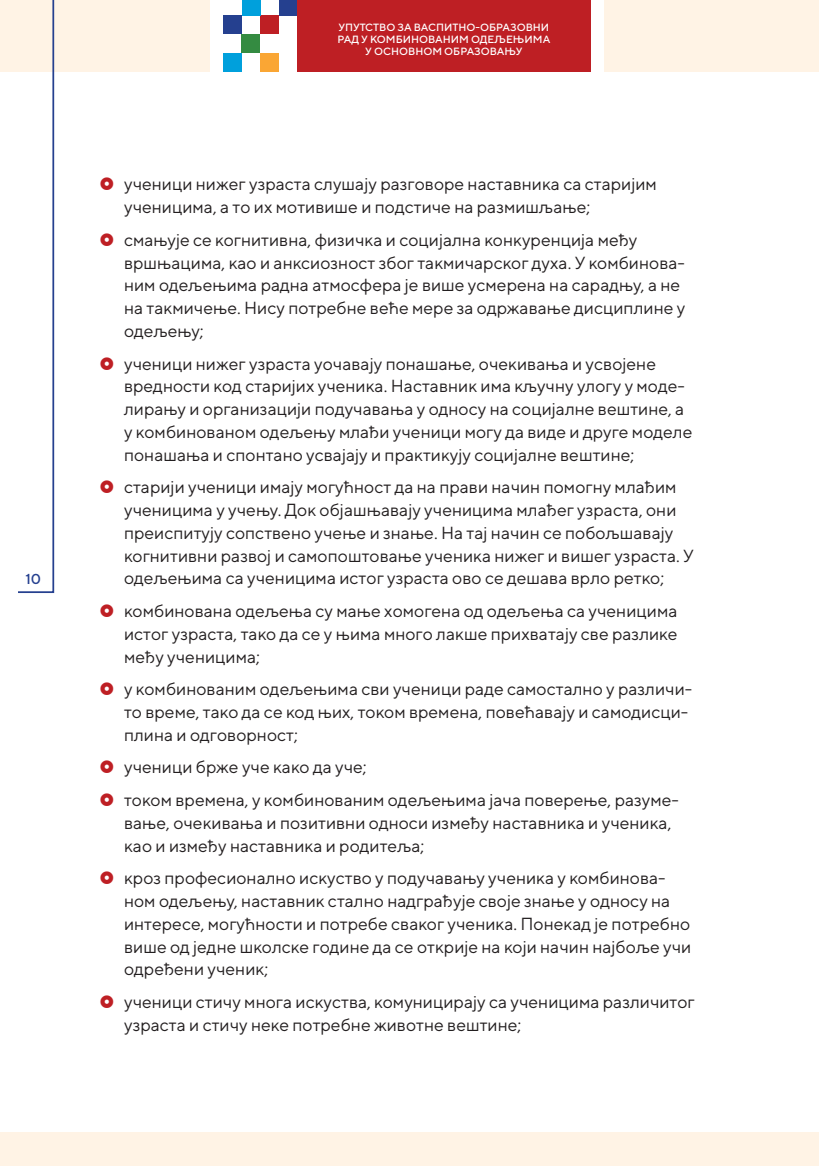
<style>
.page{position:relative;width:819px;height:1166px;background:#fff}
.page>*{position:absolute;margin:0;border:0;box-sizing:border-box;transform-origin:0 0}
.t1{font:17.5px/22.8px "TT Norms";color:#231f20}
.t2{font:500 14.53px "TT Norms";color:#25408f}
.t3{font:500 10.5px/12.2px "TT Norms";color:#fff;text-align:center}
</style>
<div class="page">
<div style="left:260px;top:16px;width:19px;height:18px;background:#be1f24"></div>
<div style="left:279px;top:0;width:18px;height:16px;background:#25408f"></div>
<div style="left:241px;top:35px;width:19px;height:18px;background:#348b41"></div>
<div style="left:260px;top:53px;width:19px;height:19px;background:#faa634"></div>
<div style="left:242px;top:0;width:18px;height:16px;background:#00a0dc"></div>
<div style="left:223px;top:53px;width:19px;height:19px;background:#00a0dc"></div>
<div style="left:223px;top:16px;width:19px;height:18px;background:#25408f"></div>
<div style="left:0;top:0;width:210px;height:72px;background:#fff3e5"></div>
<div style="left:0;top:1133px;width:819px;height:33px;background:#fff3e5"></div>
<div style="left:604px;top:0;width:215px;height:72px;background:#fff3e5"></div>
<div style="left:297px;top:0;width:293px;height:72px;background:#be1f24"></div>
<svg style="left:18px;top:0;width:37px;height:593px"></svg>
<p class="t2" style="left:25px;top:569px;width:17px">10</p>
<p class="t3" style="left:337px;top:21px;width:214px">УПУТСТВО ЗА ВАСПИТНО-ОБРАЗОВНИ<br>РАД У КОМБИНОВАНИМ ОДЕЉЕЊИМА<br>У ОСНОВНОМ ОБРАЗОВАЊУ</p>
<p class="t1" style="left:124px;top:173px;width:534px">ученици нижег узраста слушају разговоре наставника са старијим ученицима, а то их мотивише и подстиче на размишљање;</p>
<p class="t1" style="left:124px;top:228px;width:562px">смањује се когнитивна, физичка и социјална конкуренција међу вршњацима, као и анксиозност због такмичарског духа. У комбинова&shy;ним одељењима радна атмосфера је више усмерена на сарадњу, а не на такмичење. Нису потребне веће мере за одржавање дисциплине у одељењу;</p>
<p class="t1" style="left:124px;top:352px;width:570px">ученици нижег узраста уочавају понашање, очекивања и усвојене вредности код старијих ученика. Наставник има кључну улогу у моде&shy;лирању и организацији подучавања у односу на социјалне вештине, а у комбинованом одељењу млађи ученици могу да виде и друге моделе понашања и спонтано усвајају и практикују социјалне вештине;</p>
<p class="t1" style="left:124px;top:475px;width:571px">старији ученици имају могућност да на прави начин помогну млађим ученицима у учењу. Док објашњавају ученицима млађег узраста, они преиспитују сопствено учење и знање. На тај начин се побољшавају когнитивни развој и самопоштовање ученика нижег и вишег узраста. У одељењима са ученицима истог узраста ово се дешава врло ретко;</p>
<p class="t1" style="left:124px;top:599px;width:555px;text-align:justify">комбинована одељења су мање хомогена од одељења са ученицима истог узраста, тако да се у њима много лакше прихватају све разлике међу ученицима;</p>
<p class="t1" style="left:124px;top:677px;width:569px">у комбинованим одељењима сви ученици раде самостално у различи&shy;то време, тако да се код њих, током времена, повећавају и самодисци&shy;плина и одговорност;</p>
<p class="t1" style="left:124px;top:750px;width:556px;line-height:32.7px">ученици брже уче како да уче;<br>током времена, у комбинованим одељењима јача поверење, разуме-</p>
<p class="t1" style="left:124px;top:811px;width:549px">вање, очекивања и позитивни односи између наставника и ученика, као и између наставника и родитеља;</p>
<p class="t1" style="left:124px;top:866px;width:568px">кроз професионално искуство у подучавању ученика у комбинова&shy;ном одељењу, наставник стално надграђује своје знање у односу на интересе, могућности и потребе сваког ученика. Понекад је потребно више од једне школске године да се открије на који начин најбоље учи одређени ученик;</p>
<p class="t1" style="left:124px;top:990px;width:572px">ученици стичу многа искуства, комуницирају са ученицима различитог узраста и стичу неке потребне животне вештине;</p>
</div>
